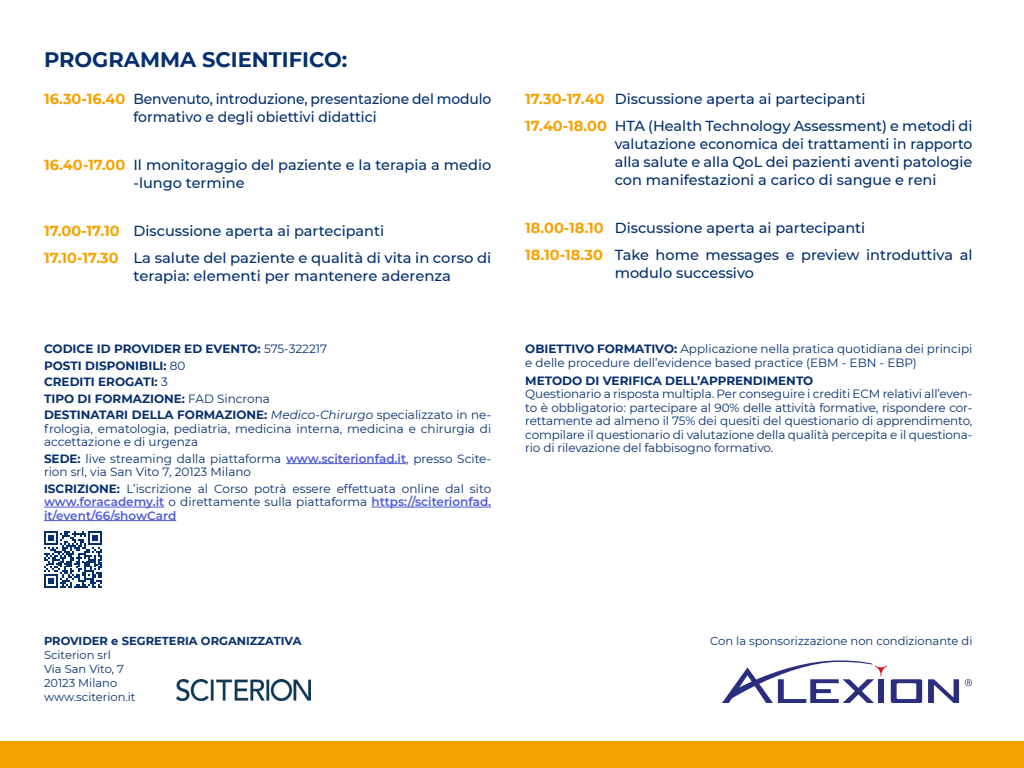
<style>
.page{position:relative;width:1024px;height:768px;background:#fff}
.page>*{position:absolute;margin:0;border:0;box-sizing:border-box;transform-origin:0 0}
.t1{font:700 21px "Montserrat";color:#062f6e}
.t2{font:500 14.5px/27px "Montserrat";color:#002e6d}
.t3{font:500 14.5px/18px "Montserrat";color:#002e6d;scale:.96 1}
.t4{font:12px/13.5px "Montserrat";color:#062f6e}
.t5{font:700 12px/16.4px "Montserrat";color:#062f6e}
.t6{font:11.5px/14px "Montserrat";color:#062f6e}
.t7{font:700 11.5px "Montserrat";color:#062f6e}
.s1{font-weight:700;color:#f6a200}
.s2{font-weight:400}
.s3{font-weight:400;font-style:italic}
.s4{font-weight:700}
.s5{font-weight:600;color:#4f5cd6}
</style>
<div class="page">
<hr style="left:286px;top:463px;width:120px;height:1px;background:#4f5cd6">
<hr style="left:44px;top:507px;width:120px;height:1px;background:#4f5cd6">
<hr style="left:372px;top:507px;width:119px;height:1px;background:#4f5cd6">
<hr style="left:44px;top:520px;width:132px;height:1px;background:#4f5cd6">
<svg style="left:44px;top:531px;width:58px;height:57px"></svg>
<svg style="left:928px;top:679px;width:31px;height:24px"></svg>
<svg style="left:722px;top:661px;width:200px;height:42px"></svg>
<svg style="left:965px;top:679px;width:7px;height:7px"></svg>
<img style="left:177px;top:680px;width:134px;height:21px">
<div style="left:0;top:741px;width:1024px;height:27px;background:#f6a200"></div>
<h1 class="t1" style="left:44px;top:44px;width:305px">PROGRAMMA SCIENTIFICO:</h1>
<p class="t3" style="left:134px;top:89px;width:374px;text-indent:-90px"><span class="s1">16.30-16.40</span> Benvenuto, introduzione, presentazione del modulo formativo e degli obiettivi didattici</p>
<p class="t2" style="left:133px;top:155px;width:359px;line-height:18px;text-indent:-89px"><span class="s1">16.40-17.00</span> Il monitoraggio del paziente e la terapia a medio -lungo termine</p>
<p class="t2" style="left:44px;top:217px;width:449px"><span class="s1">17.00-17.10</span> Discussione aperta ai partecipanti<br><span class="s1">17.10-17.30</span> La salute del paziente e qualità di vita in corso di</p>
<p class="t2" style="left:133px;top:262px;width:319px">terapia: elementi per mantenere aderenza</p>
<p class="t5" style="left:44px;top:340px;width:449px">CODICE ID PROVIDER ED EVENTO: <span class="s2">575-322217<br></span>POSTI DISPONIBILI: <span class="s2">80<br></span>CREDITI EROGATI: <span class="s2">3<br></span>TIPO DI FORMAZIONE: <span class="s2">FAD Sincrona<br></span>DESTINATARI DELLA FORMAZIONE: <span class="s3">Medico-Chirurgo</span> <span class="s2">specializzato in ne-</span></p>
<p class="t4" style="left:44px;top:421px;width:449px">frologia, ematologia, pediatria, medicina interna, medicina e chirurgia di accettazione e di urgenza</p>
<p class="t4" style="left:44px;top:451px;width:449px"><span class="s4">SEDE:</span> live streaming dalla piattaforma <span class="s5">www.sciterionfad.it</span>, presso Scite&shy;rion srl, via San Vito 7, 20123 Milano</p>
<p class="t4" style="left:44px;top:481px;width:449px;text-align:justify"><span class="s4">ISCRIZIONE:</span> L’iscrizione al Corso potrà essere effettuata online dal sito <span class="s5">www.foracademy.it</span> o direttamente sulla piattaforma <span class="s5">https://sciterionfad. it/event/66/showCard</span></p>
<p class="t2" style="left:525px;top:85px;width:449px"><span class="s1">17.30-17.40</span> Discussione aperta ai partecipanti<br><span class="s1">17.40-18.00</span> HTA (Health Technology Assessment) e metodi di</p>
<p class="t3" style="left:615px;top:134px;width:374px;text-align:justify">valutazione economica dei trattamenti in rapporto alla salute e alla QoL dei pazienti aventi patologie con manifestazioni a carico di sangue e reni</p>
<p class="t2" style="left:525px;top:214px;width:449px"><span class="s1">18.00-18.10</span> Discussione aperta ai partecipanti<br><span class="s1">18.10-18.30</span> Take home messages e preview introduttiva al</p>
<p class="t2" style="left:615px;top:259px;width:141px">modulo successivo</p>
<p class="t4" style="left:525px;top:342px;width:449px"><span class="s4">OBIETTIVO FORMATIVO:</span> Applicazione nella pratica quotidiana dei principi e delle procedure dell’evidence based practice (EBM - EBN - EBP)</p>
<p class="t5" style="left:525px;top:372px;width:290px">METODO DI VERIFICA DELL’APPRENDIMENTO</p>
<p class="t4" style="left:525px;top:387px;width:449px;text-align:justify">Questionario a risposta multipla. Per conseguire i crediti ECM relativi all’even&shy;to è obbligatorio: partecipare al 90% delle attività formative, rispondere cor&shy;rettamente ad almeno il 75% dei quesiti del questionario di apprendimento, compilare il questionario di valutazione della qualità percepita e il questiona&shy;rio di rilevazione del fabbisogno formativo.</p>
<p class="t7" style="left:44px;top:633px;width:259px">PROVIDER e SEGRETERIA ORGANIZZATIVA</p>
<p class="t6" style="left:44px;top:648px;width:93px">Sciterion srl<br>Via San Vito, 7<br>20123 Milano www.sciterion.it</p>
<p class="t6" style="left:710px;top:634px;width:264px">Con la sponsorizzazione non condizionante di</p>
</div>
